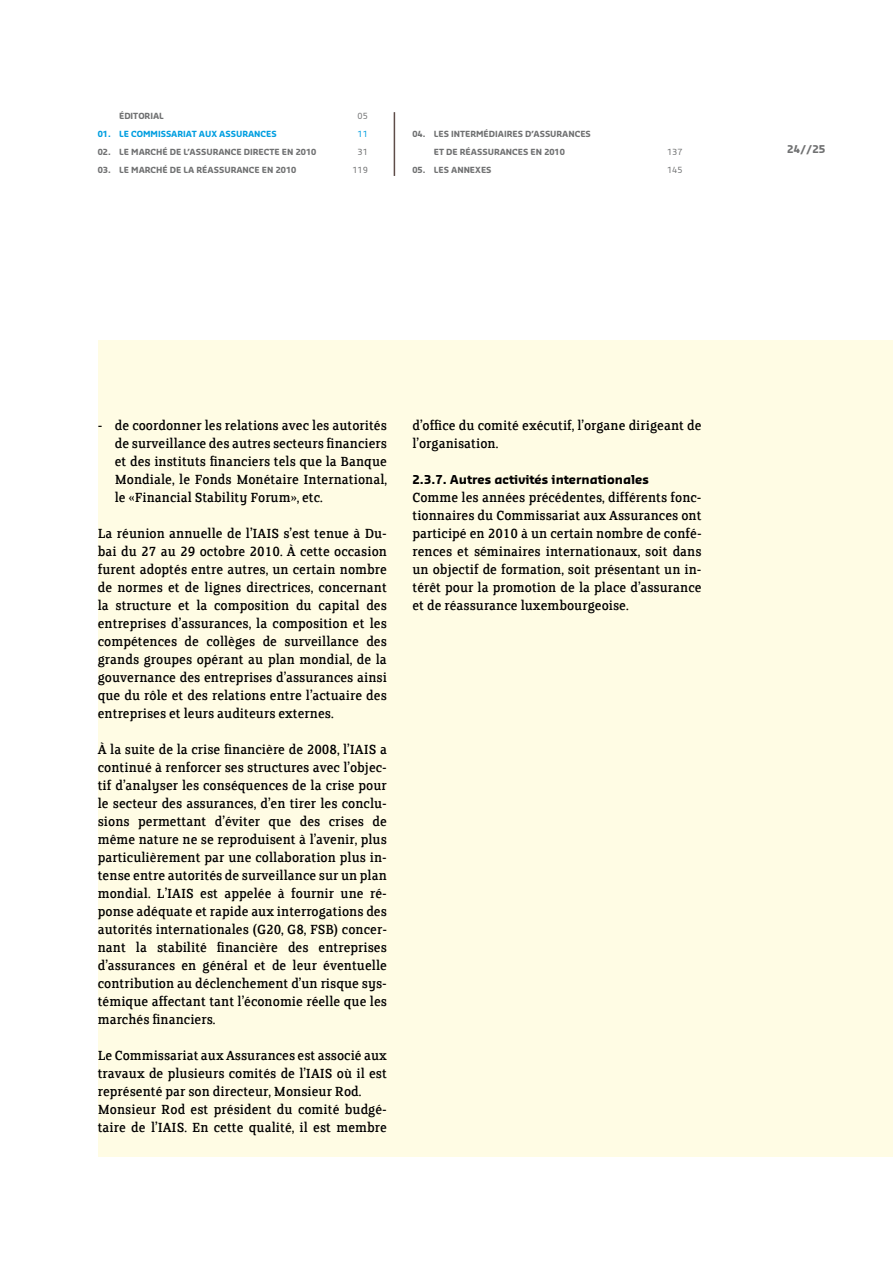
<style>
.page{position:relative;width:893px;height:1263px;background:#fff}
.page>*{position:absolute;margin:0;border:0;box-sizing:border-box;transform-origin:0 0}
.t1{font:15px/18px "Clerkenwell FS";color:#000;text-align:justify}
.t2{font:700 12px "Sansa";color:#000}
.t3{font:700 10.5px "Sansa";color:#707172}
.t4{font:700 8.25px/18px "Sansa";color:#707172;text-align:center}
.t5{font:700 8.25px "Sansa";color:#009ee0}
.t6{font:8.25px "Sansa";color:#707172}
.t7{font:8.25px "Sansa";color:#009ee0}
</style>
<div class="page">
<hr style="left:394px;top:112px;width:1px;height:64px;background:#5e4c48">
<div style="left:98px;top:340px;width:795px;height:817px;background:#fffce4"></div>
<p class="t4" style="left:119px;top:107px;width:46px">ÉDITORIAL</p>
<p class="t6" style="left:357px;top:111px;width:12px">05</p>
<p class="t5" style="left:98px;top:129px;width:180px">01. LE COMMISSARIAT AUX ASSURANCES</p>
<p class="t7" style="left:357px;top:129px;width:12px">11</p>
<p class="t4" style="left:98px;top:143px;width:220px">02. LE MARCHÉ DE L’ASSURANCE DIRECTE EN 2010</p>
<p class="t6" style="left:357px;top:147px;width:12px">31</p>
<p class="t4" style="left:98px;top:161px;width:200px">03. LE MARCHÉ DE LA RÉASSURANCE EN 2010</p>
<p class="t6" style="left:352px;top:165px;width:17px">119</p>
<p class="t4" style="left:412px;top:124px;width:180px">04. LES INTERMÉDIAIRES D’ASSURANCES<br>ET DE RÉASSURANCES EN 2010</p>
<p class="t6" style="left:667px;top:146px;width:17px">137</p>
<p class="t4" style="left:412px;top:160px;width:81px">05. LES ANNEXES</p>
<p class="t6" style="left:667px;top:164px;width:17px">145</p>
<p class="t3" style="left:787px;top:142px;width:40px">24//25</p>
<p class="t1" style="left:115px;top:417px;width:274px;text-indent:-17px">- de coordonner les relations avec les autorités de surveillance des autres secteurs financiers et des instituts financiers tels que la Banque Mondiale, le Fonds Monétaire International, le «Financial Stability Forum», etc.</p>
<p class="t1" style="left:98px;top:525px;width:291px">La réunion annuelle de l’IAIS s’est tenue à Du&shy;bai du 27 au 29 octobre 2010. À cette occasion furent adoptés entre autres, un certain nombre de normes et de lignes directrices, concernant la structure et la composition du capital des entreprises d’assurances, la composition et les compétences de collèges de surveillance des grands groupes opérant au plan mondial, de la gouvernance des entreprises d’assurances ainsi que du rôle et des relations entre l’actuaire des entreprises et leurs auditeurs externes.</p>
<p class="t1" style="left:98px;top:741px;width:291px">À la suite de la crise financière de 2008, l’IAIS a continué à renforcer ses structures avec l’objec&shy;tif d’analyser les conséquences de la crise pour le secteur des assurances, d’en tirer les conclu&shy;sions permettant d’éviter que des crises de même nature ne se reproduisent à l’avenir, plus particulièrement par une collaboration plus in&shy;tense entre autorités de surveillance sur un plan mondial. L’IAIS est appelée à fournir une ré&shy;ponse adéquate et rapide aux interrogations des autorités internationales (G20, G8, FSB) concer&shy;nant la stabilité financière des entreprises d’assurances en général et de leur éventuelle contribution au déclenchement d’un risque sys&shy;témique affectant tant l’économie réelle que les marchés financiers.</p>
<p class="t1" style="left:98px;top:1047px;width:291px;text-align:left">Le Commissariat aux Assurances est associé aux travaux de plusieurs comités de l’IAIS où il est représenté par son directeur, Monsieur Rod.<br>Monsieur Rod est président du comité budgé&shy;taire de l’IAIS. En cette qualité, il est membre</p>
<p class="t1" style="left:412px;top:417px;width:291px">d’office du comité exécutif, l’organe dirigeant de l’organisation.</p>
<p class="t2" style="left:412px;top:472px;width:238px">2.3.7. Autres activités internationales</p>
<p class="t1" style="left:412px;top:489px;width:291px">Comme les années précédentes, différents fonc&shy;tionnaires du Commissariat aux Assurances ont participé en 2010 à un certain nombre de confé&shy;rences et séminaires internationaux, soit dans un objectif de formation, soit présentant un in&shy;térêt pour la promotion de la place d’assurance et de réassurance luxembourgeoise.</p>
</div>
